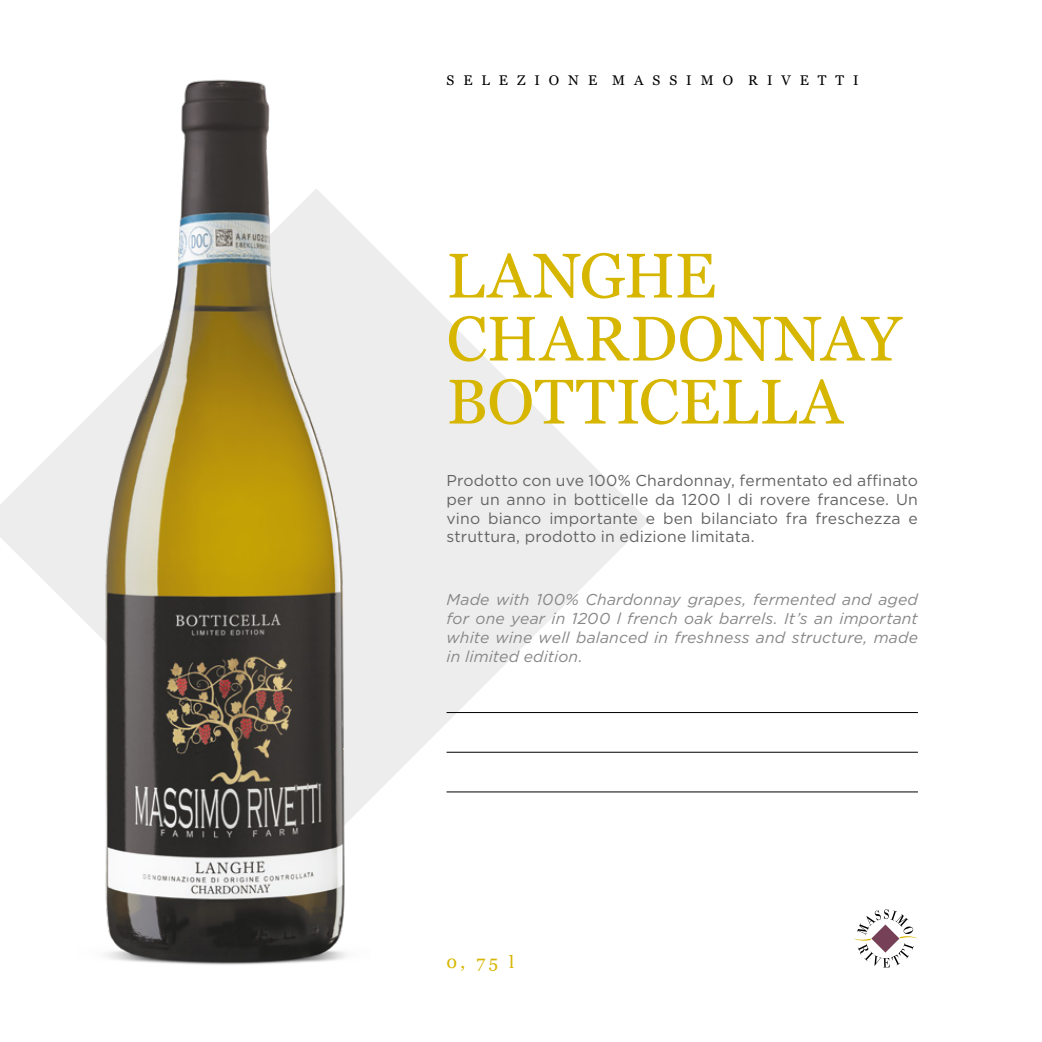
<style>
.page{position:relative;width:1042px;height:1042px;background:#fff}
.page>*{position:absolute;margin:0;border:0;box-sizing:border-box;transform-origin:0 0}
.t1{font:63px/63px "Georgia";letter-spacing:.005em;color:#d7b600}
.t2{font:17.5px "Georgia";color:#d7b600}
.t3{font:15.75px/18.9px "Gotham";letter-spacing:.01em;color:#646363;text-align:justify}
.t4{font:italic 15.75px/18.9px "Gotham";letter-spacing:.01em;color:#878787;text-align:justify}
.t5{font:14px "Georgia";color:#000}
</style>
<div class="page">
<svg style="left:0;top:244px;width:649px;height:554px"></svg>
<svg style="left:854px;top:909px;width:64px;height:58px"></svg>
<hr style="left:446px;top:791px;width:472px;height:1px;background:#000">
<hr style="left:446px;top:752px;width:472px;height:1px;background:#000">
<hr style="left:446px;top:712px;width:472px;height:1px;background:#000">
<img style="left:76px;top:79px;width:295px;height:886px">
<p class="t5" style="left:446px;top:70px;width:414px">S E L E Z I O N E M A S S I M O R I V E T T I</p>
<h1 class="t1" style="left:446px;top:242px;width:456px">LANGHE<br>CHARDONNAY<br>BOTTICELLA</h1>
<p class="t3" style="left:446px;top:470px;width:473px">Prodotto con uve 100% Chardonnay, fermentato ed affinato per un anno in botticelle da 1200 l di rovere francese. Un vino bianco importante e ben bilanciato fra freschezza e struttura, prodotto in edizione limitata.</p>
<p class="t4" style="left:446px;top:590px;width:473px">Made with 100% Chardonnay grapes, fermented and aged for one year in 1200 l french oak barrels. It’s an important white wine well balanced in freshness and structure, made in limited edition.</p>
<p class="t2" style="left:446px;top:949px;width:69px">0, 75 l</p>
</div>
